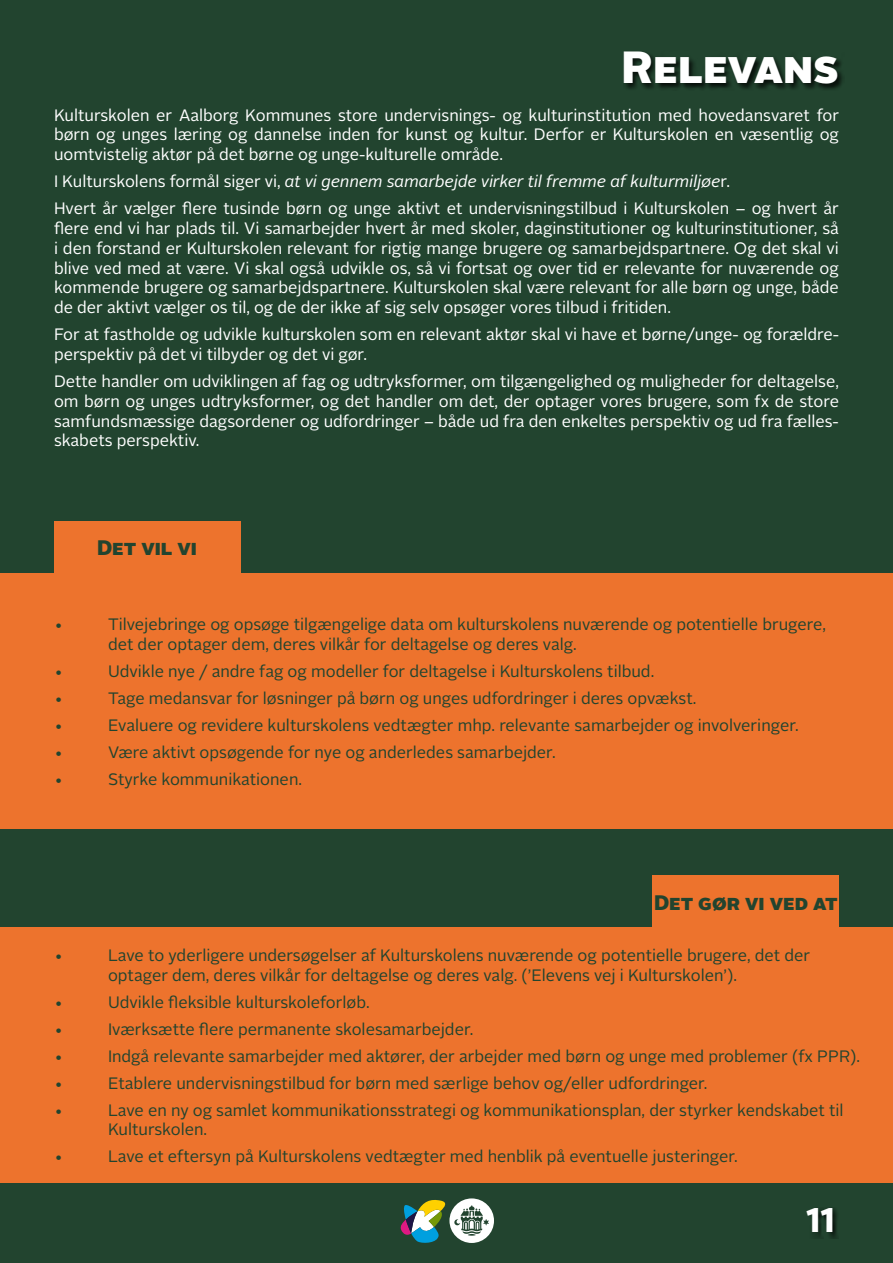
<style>
.page{position:relative;width:893px;height:1263px;background:#22442f}
.page>*{position:absolute;margin:0;border:0;box-sizing:border-box;transform-origin:0 0}
.t1{font:900 45px "Alright Sans";color:#fff}
.t2{font:700 36px "Seravek Basic";color:#fff}
.t3{font:900 21px "Alright Sans";color:#22442f}
.t4{font:16.5px/19.8px "Alright Sans";color:#fff;text-align:justify}
.t5{font:16.5px/19.8px "Alright Sans";color:#22442f}
.s1{font-style:italic}
</style>
<div class="page">
<div style="left:0;top:573px;width:893px;height:255px;background:#ed732d"></div>
<div style="left:54px;top:521px;width:186px;height:53px;background:#ed732d"></div>
<div style="left:623px;top:50px;width:221px;height:41px;background:#000;opacity:.75"></div>
<div style="left:0;top:928px;width:893px;height:255px;background:#ed732d"></div>
<div style="left:653px;top:875px;width:186px;height:54px;background:#ed732d"></div>
<svg style="left:400px;top:1198px;width:94px;height:45px"></svg>
<div style="left:807px;top:1207px;width:31px;height:31px;background:#000;opacity:.75"></div>
<h1 class="t1" style="left:621px;top:35px;width:219px">Relevans</h1>
<p class="t4" style="left:54px;top:105px;width:786px">Kulturskolen er Aalborg Kommunes store undervisnings- og kulturinstitution med hovedansvaret for børn og unges læring og dannelse inden for kunst og kultur. Derfor er Kulturskolen en væsentlig og uomtvistelig aktør på det børne og unge-kulturelle område.</p>
<p class="t4" style="left:54px;top:168px;width:786px;line-height:27px">I Kulturskolens formål siger vi, <span class="s1">at vi gennem samarbejde virker til fremme af kulturmiljøe</span>r.<br>Hvert år vælger flere tusinde børn og unge aktivt et undervisningstilbud i Kulturskolen – og hvert år</p>
<p class="t4" style="left:54px;top:219px;width:786px">flere end vi har plads til. Vi samarbejder hvert år med skoler, daginstitutioner og kulturinstitutioner, så i den forstand er Kulturskolen relevant for rigtig mange brugere og samarbejdspartnere. Og det skal vi blive ved med at være. Vi skal også udvikle os, så vi fortsat og over tid er relevante for nuværende og kommende brugere og samarbejdspartnere. Kulturskolen skal være relevant for alle børn og unge, både de der aktivt vælger os til, og de der ikke af sig selv opsøger vores tilbud i fritiden.</p>
<p class="t4" style="left:54px;top:325px;width:786px">For at fastholde og udvikle kulturskolen som en relevant aktør skal vi have et børne/unge- og forældre&shy;perspektiv på det vi tilbyder og det vi gør.</p>
<p class="t4" style="left:54px;top:372px;width:786px">Dette handler om udviklingen af fag og udtryksformer, om tilgængelighed og muligheder for deltagelse, om børn og unges udtryksformer, og det handler om det, der optager vores brugere, som fx de store samfundsmæssige dagsordener og udfordringer – både ud fra den enkeltes perspektiv og ud fra fælles&shy;skabets perspektiv.</p>
<p class="t3" style="left:97px;top:533px;width:101px">Det vil vi</p>
<p class="t5" style="left:54px;top:614px;width:11px">•</p>
<p class="t5" style="left:108px;top:614px;width:719px">Tilvejebringe og opsøge tilgængelige data om kulturskolens nuværende og potentielle brugere, det der optager dem, deres vilkår for deltagelse og deres valg.</p>
<p class="t5" style="left:54px;top:661px;width:11px">•</p>
<p class="t5" style="left:108px;top:661px;width:548px">Udvikle nye / andre fag og modeller for deltagelse i Kulturskolens tilbud.</p>
<p class="t5" style="left:54px;top:688px;width:11px">•</p>
<p class="t5" style="left:108px;top:688px;width:590px">Tage medansvar for løsninger på børn og unges udfordringer i deres opvækst.</p>
<p class="t5" style="left:54px;top:715px;width:11px">•</p>
<p class="t5" style="left:108px;top:715px;width:692px">Evaluere og revidere kulturskolens vedtægter mhp. relevante samarbejder og involveringer.</p>
<p class="t5" style="left:54px;top:742px;width:11px">•</p>
<p class="t5" style="left:108px;top:742px;width:449px">Være aktivt opsøgende for nye og anderledes samarbejder.</p>
<p class="t5" style="left:54px;top:769px;width:11px">•</p>
<p class="t5" style="left:108px;top:769px;width:196px">Styrke kommunikationen.</p>
<p class="t3" style="left:654px;top:887px;width:185px">Det gør vi ved at</p>
<p class="t5" style="left:54px;top:945px;width:11px">•</p>
<p class="t5" style="left:108px;top:945px;width:704px">Lave to yderligere undersøgelser af Kulturskolens nuværende og potentielle brugere, det der optager dem, deres vilkår for deltagelse og deres valg. (’Elevens vej i Kulturskolen’).</p>
<p class="t5" style="left:54px;top:992px;width:11px">•</p>
<p class="t5" style="left:108px;top:992px;width:263px">Udvikle fleksible kulturskoleforløb.</p>
<p class="t5" style="left:54px;top:1019px;width:11px">•</p>
<p class="t5" style="left:108px;top:1019px;width:367px">Iværksætte flere permanente skolesamarbejder.</p>
<p class="t5" style="left:54px;top:1046px;width:11px">•</p>
<p class="t5" style="left:108px;top:1046px;width:754px">Indgå relevante samarbejder med aktører, der arbejder med børn og unge med problemer (fx PPR).</p>
<p class="t5" style="left:54px;top:1073px;width:11px">•</p>
<p class="t5" style="left:108px;top:1073px;width:601px">Etablere undervisningstilbud for børn med særlige behov og/eller udfordringer.</p>
<p class="t5" style="left:54px;top:1100px;width:11px">•</p>
<p class="t5" style="left:108px;top:1100px;width:737px">Lave en ny og samlet kommunikationsstrategi og kommunikationsplan, der styrker kendskabet til<br>Kulturskolen.</p>
<p class="t5" style="left:54px;top:1147px;width:11px">•</p>
<p class="t5" style="left:108px;top:1147px;width:631px">Lave et eftersyn på Kulturskolens vedtægter med henblik på eventuelle justeringer.</p>
<h2 class="t2" style="left:807px;top:1198px;width:30px">11</h2>
</div>
